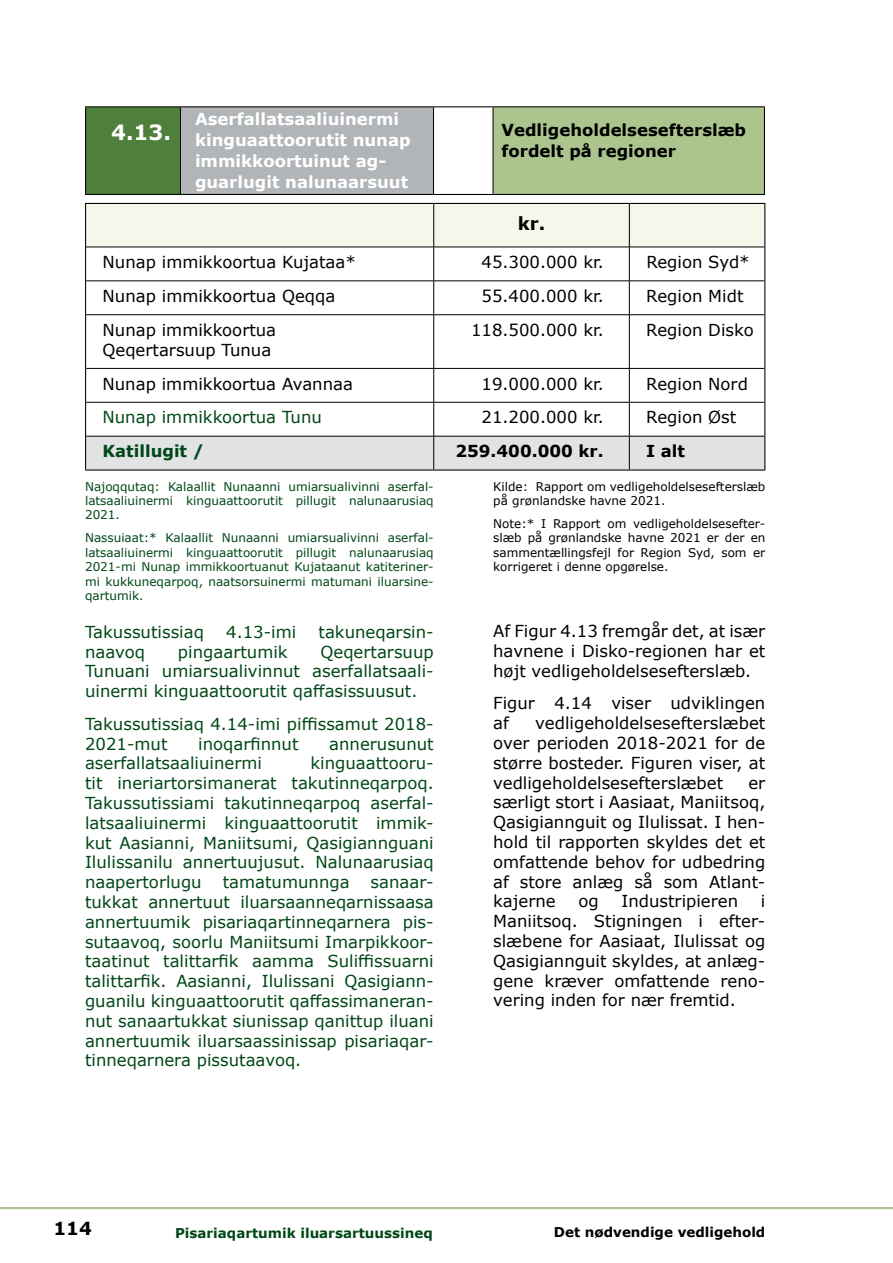
<style>
.page{position:relative;width:893px;height:1263px;background:#fff}
.page>*{position:absolute;margin:0;border:0;box-sizing:border-box;transform-origin:0 0}
.t1{font:700 21px "Verdana";color:#fff}
.t2{font:700 18px "Verdana";color:#000}
.t3{font:16.5px/19.8px "Verdana";color:#004717;text-align:justify}
.t4{font:16.5px/19.8px "Verdana";color:#000;text-align:justify}
.t5{font:700 16.5px/21px "Verdana";color:#fff}
.t6{font:700 16.5px/21px "Verdana";color:#000}
.t7{font:700 16.5px "Verdana";color:#004717}
.t8{font:700 13.5px "Verdana";color:#004717}
.t9{font:700 13.5px "Verdana";color:#000}
.t10{font:12px/14.4px "Verdana";color:#004717;text-align:justify}
.t11{font:12px/14.4px "Verdana";color:#000}
</style>
<div class="page">
<hr style="left:0;top:1207px;width:893px;height:2px;background:#acc48d">
<div style="left:86px;top:107px;width:94px;height:87px;background:#4f803b"></div>
<div style="left:180px;top:107px;width:253px;height:87px;background:#b2b5b8"></div>
<div style="left:493px;top:107px;width:271px;height:87px;background:#acc48d"></div>
<hr style="left:85px;top:106px;width:95px;height:1px;background:#000">
<hr style="left:85px;top:107px;width:1px;height:87px;background:#000">
<hr style="left:180px;top:106px;width:253px;height:1px;background:#000">
<hr style="left:433px;top:106px;width:60px;height:1px;background:#000">
<hr style="left:493px;top:106px;width:272px;height:1px;background:#000">
<hr style="left:764px;top:107px;width:1px;height:87px;background:#000">
<hr style="left:85px;top:194px;width:95px;height:1px;background:#000">
<hr style="left:180px;top:194px;width:253px;height:1px;background:#000">
<hr style="left:433px;top:194px;width:60px;height:1px;background:#000">
<hr style="left:493px;top:194px;width:272px;height:1px;background:#000">
<hr style="left:180px;top:107px;width:1px;height:87px;background:#000">
<hr style="left:433px;top:107px;width:1px;height:87px;background:#000">
<hr style="left:493px;top:107px;width:1px;height:87px;background:#000">
<div style="left:86px;top:204px;width:678px;height:43px;background:#f3f8ea"></div>
<div style="left:86px;top:437px;width:678px;height:32px;background:#e0e2e4"></div>
<hr style="left:85px;top:203px;width:349px;height:1px;background:#000">
<hr style="left:85px;top:204px;width:1px;height:43px;background:#000">
<hr style="left:434px;top:203px;width:195px;height:1px;background:#000">
<hr style="left:629px;top:203px;width:136px;height:1px;background:#000">
<hr style="left:764px;top:204px;width:1px;height:43px;background:#000">
<hr style="left:85px;top:247px;width:1px;height:34px;background:#000">
<hr style="left:764px;top:247px;width:1px;height:34px;background:#000">
<hr style="left:85px;top:281px;width:1px;height:34px;background:#000">
<hr style="left:764px;top:281px;width:1px;height:34px;background:#000">
<hr style="left:85px;top:315px;width:1px;height:53px;background:#000">
<hr style="left:764px;top:315px;width:1px;height:53px;background:#000">
<hr style="left:85px;top:368px;width:1px;height:34px;background:#000">
<hr style="left:764px;top:368px;width:1px;height:34px;background:#000">
<hr style="left:85px;top:402px;width:1px;height:34px;background:#000">
<hr style="left:764px;top:402px;width:1px;height:34px;background:#000">
<hr style="left:85px;top:436px;width:1px;height:33px;background:#000">
<hr style="left:764px;top:436px;width:1px;height:33px;background:#000">
<hr style="left:85px;top:469px;width:349px;height:2px;background:#000">
<hr style="left:434px;top:469px;width:195px;height:2px;background:#000">
<hr style="left:629px;top:469px;width:136px;height:2px;background:#000">
<hr style="left:433px;top:204px;width:1px;height:43px;background:#000">
<hr style="left:629px;top:204px;width:1px;height:43px;background:#000">
<hr style="left:86px;top:247px;width:348px;height:1px;background:#000">
<hr style="left:434px;top:247px;width:195px;height:1px;background:#000">
<hr style="left:433px;top:247px;width:1px;height:34px;background:#000">
<hr style="left:629px;top:247px;width:135px;height:1px;background:#000">
<hr style="left:629px;top:247px;width:1px;height:34px;background:#000">
<hr style="left:86px;top:281px;width:348px;height:1px;background:#000">
<hr style="left:434px;top:281px;width:195px;height:1px;background:#000">
<hr style="left:433px;top:281px;width:1px;height:33px;background:#000">
<hr style="left:629px;top:281px;width:135px;height:1px;background:#000">
<hr style="left:629px;top:281px;width:1px;height:33px;background:#000">
<hr style="left:86px;top:314px;width:348px;height:1px;background:#000">
<hr style="left:434px;top:314px;width:195px;height:1px;background:#000">
<hr style="left:433px;top:315px;width:1px;height:53px;background:#000">
<hr style="left:629px;top:314px;width:135px;height:1px;background:#000">
<hr style="left:629px;top:315px;width:1px;height:53px;background:#000">
<hr style="left:86px;top:368px;width:348px;height:1px;background:#000">
<hr style="left:434px;top:368px;width:195px;height:1px;background:#000">
<hr style="left:433px;top:369px;width:1px;height:33px;background:#000">
<hr style="left:629px;top:368px;width:135px;height:1px;background:#000">
<hr style="left:629px;top:369px;width:1px;height:33px;background:#000">
<hr style="left:86px;top:402px;width:348px;height:1px;background:#000">
<hr style="left:434px;top:402px;width:195px;height:1px;background:#000">
<hr style="left:433px;top:402px;width:1px;height:34px;background:#000">
<hr style="left:629px;top:402px;width:135px;height:1px;background:#000">
<hr style="left:629px;top:402px;width:1px;height:34px;background:#000">
<hr style="left:86px;top:436px;width:348px;height:1px;background:#000">
<hr style="left:434px;top:436px;width:195px;height:1px;background:#000">
<hr style="left:433px;top:436px;width:1px;height:33px;background:#000">
<hr style="left:629px;top:436px;width:135px;height:1px;background:#000">
<hr style="left:629px;top:436px;width:1px;height:33px;background:#000">
<p class="t1" style="left:111px;top:117px;width:61px">4.13.</p>
<p class="t5" style="left:195px;top:109px;width:217px">Aserfallatsaaliuinermi kinguaattoorutit nunap immikkoortuinut ag&shy;guarlugit nalunaarsuut</p>
<p class="t6" style="left:502px;top:120px;width:246px">Vedligeholdelsesefterslæb fordelt på regioner</p>
<p class="t2" style="left:518px;top:211px;width:29px">kr.</p>
<p class="t4" style="left:103px;top:252px;width:255px">Nunap immikkoortua Kujataa*</p>
<p class="t4" style="left:482px;top:252px;width:124px">45.300.000 kr.</p>
<p class="t4" style="left:646px;top:252px;width:105px">Region Syd*</p>
<p class="t4" style="left:103px;top:286px;width:234px">Nunap immikkoortua Qeqqa</p>
<p class="t4" style="left:482px;top:286px;width:124px">55.400.000 kr.</p>
<p class="t4" style="left:646px;top:286px;width:99px">Region Midt</p>
<p class="t4" style="left:103px;top:320px;width:175px">Nunap immikkoortua<br>Qeqertarsuup Tunua</p>
<p class="t4" style="left:471px;top:320px;width:134px">118.500.000 kr.</p>
<p class="t4" style="left:646px;top:320px;width:109px">Region Disko</p>
<p class="t4" style="left:103px;top:373px;width:252px">Nunap immikkoortua Avannaa</p>
<p class="t4" style="left:482px;top:373px;width:124px">19.000.000 kr.</p>
<p class="t4" style="left:646px;top:373px;width:103px">Region Nord</p>
<p class="t3" style="left:103px;top:407px;width:221px">Nunap immikkoortua Tunu</p>
<p class="t4" style="left:482px;top:407px;width:124px">21.200.000 kr.</p>
<p class="t4" style="left:646px;top:407px;width:92px">Region Øst</p>
<p class="t7" style="left:103px;top:440px;width:103px">Katillugit /</p>
<p class="t6" style="left:455px;top:440px;width:150px">259.400.000 kr.</p>
<p class="t6" style="left:646px;top:440px;width:40px">I alt</p>
<p class="t10" style="left:85px;top:479px;width:350px">Najoqqutaq: Kalaallit Nunaanni umiarsualivinni aserfal&shy;latsaaliuinermi kinguaattoorutit pillugit nalunaarusiaq 2021.</p>
<p class="t10" style="left:85px;top:531px;width:350px">Nassuiaat:* Kalaallit Nunaanni umiarsualivinni aserfal&shy;latsaaliuinermi kinguaattoorutit pillugit nalunaarusiaq 2021-mi Nunap immikkoortuanut Kujataanut katiteriner&shy;mi kukkuneqarpoq, naatsorsuinermi matumani iluarsine&shy;qartumik.</p>
<p class="t3" style="left:85px;top:622px;width:120px">Takussutissiaq</p>
<p class="t3" style="left:226px;top:622px;width:72px">4.13-imi</p>
<p class="t3" style="left:319px;top:622px;width:117px">takuneqarsin-</p>
<p class="t3" style="left:85px;top:641px;width:62px">naavoq</p>
<p class="t3" style="left:178px;top:641px;width:111px">pingaartumik</p>
<p class="t3" style="left:85px;top:641px;width:350px;text-indent:235px">Qeqertarsuup Tunuani umiarsualivinnut aserfallatsaali&shy;uinermi kinguaattoorutit qaffasissuusut.</p>
<p class="t3" style="left:85px;top:714px;width:350px">Takussutissiaq 4.14-imi piffissamut 2018-<br>2021-mut</p>
<p class="t3" style="left:198px;top:733px;width:102px">inoqarfinnut</p>
<p class="t3" style="left:329px;top:733px;width:106px">annerusunut</p>
<p class="t3" style="left:85px;top:753px;width:178px">aserfallatsaaliuinermi</p>
<p class="t3" style="left:85px;top:753px;width:350px;text-indent:225px">kinguaattooru&shy;tit ineriartorsimanerat takutinneqarpoq.<br>Takussutissiami takutinneqarpoq aserfal&shy;latsaaliuinermi kinguaattoorutit immik&shy;kut Aasianni, Maniitsumi, Qasigiannguani Ilulissanilu annertuujusut. Nalunaarusiaq naapertorlugu</p>
<p class="t3" style="left:223px;top:872px;width:128px">tamatumunnga</p>
<p class="t3" style="left:85px;top:872px;width:350px;text-indent:286px">sanaar&shy;tukkat annertuut iluarsaanneqarnissaasa annertuumik pisariaqartinneqarnera pis&shy;sutaavoq, soorlu Maniitsumi Imarpikkoor&shy;taatinut talittarfik aamma Suliffissuarni talittarfik. Aasianni, Ilulissani Qasigiann&shy;guanilu kinguaattoorutit qaffassimaneran&shy;nut sanaartukkat siunissap qanittup iluani annertuumik iluarsaassinissap pisariaqar&shy;tinneqarnera pissutaavoq.</p>
<p class="t11" style="left:493px;top:479px;width:274px">Kilde: Rapport om vedligeholdelsesefterslæb på grønlandske havne 2021.</p>
<p class="t11" style="left:493px;top:516px;width:274px;text-align:justify">Note:* I Rapport om vedligeholdelsesefter&shy;slæb på grønlandske havne 2021 er der en sammentællingsfejl for Region Syd, som er korrigeret i denne opgørelse.</p>
<p class="t4" style="left:493px;top:621px;width:274px">Af Figur 4.13 fremgår det, at især havnene i Disko-regionen har et højt vedligeholdelsesefterslæb.</p>
<p class="t4" style="left:493px;top:693px;width:274px">Figur 4.14 viser udviklingen af</p>
<p class="t4" style="left:493px;top:713px;width:274px;text-indent:42px">vedligeholdelsesefterslæbet over perioden 2018-2021 for de større bosteder. Figuren viser, at vedligeholdelsesefterslæbet</p>
<p class="t4" style="left:493px;top:772px;width:274px;text-indent:255px">er særligt stort i Aasiaat, Maniitsoq, Qasigiannguit og Ilulissat. I hen&shy;hold til rapporten skyldes det et omfattende behov for udbedring af store anlæg så som Atlant&shy;kajerne</p>
<p class="t4" style="left:578px;top:891px;width:22px">og</p>
<p class="t4" style="left:621px;top:891px;width:118px">Industripieren</p>
<p class="t4" style="left:493px;top:891px;width:274px;text-indent:268px">i Maniitsoq. Stigningen i efter&shy;slæbene for Aasiaat, Ilulissat og Qasigiannguit skyldes, at anlæg&shy;gene kræver omfattende reno&shy;vering inden for nær fremtid.</p>
<p class="t2" style="left:53px;top:1216px;width:40px">114</p>
<p class="t8" style="left:175px;top:1223px;width:259px">Pisariaqartumik iluarsartuussineq</p>
<p class="t9" style="left:554px;top:1222px;width:213px">Det nødvendige vedligehold</p>
</div>
